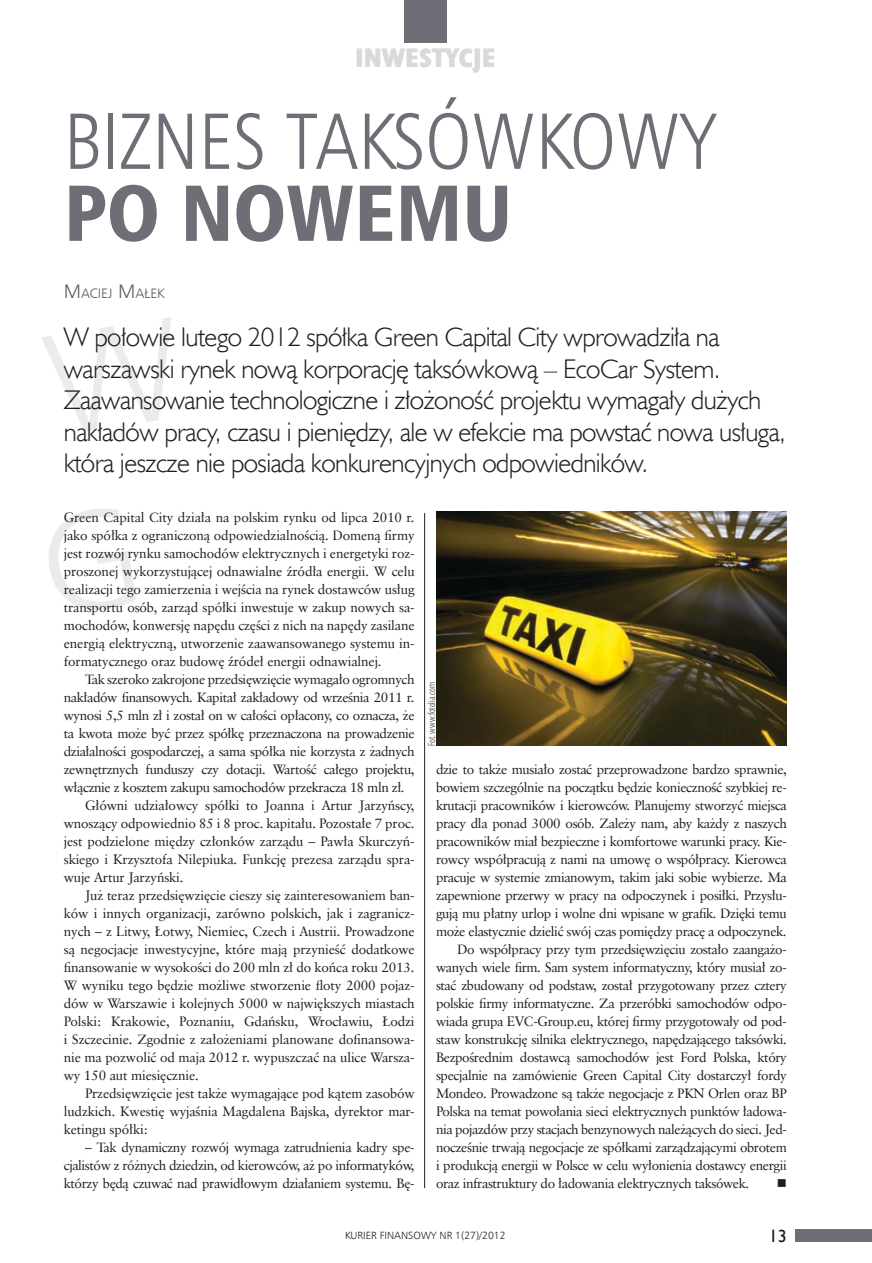
<style>
.page{position:relative;width:872px;height:1263px;background:#fff}
.page>*{position:absolute;margin:0;border:0;box-sizing:border-box;transform-origin:0 0}
._01__tytul{font:79.5px/72px "Humnst 777 Lt Cn EU";color:#716d77}
._03__lead{font:27px/31.5px "Humanst 521 Lt EU";letter-spacing:-.02em;color:#231f20}
.t1{font:27px "Humanst 521 X Bd Cn EU";color:#d8d9db}
.t2{font:18px "Humanst 521 EU";color:#231f20}
._02__autor{font:13.65px "Humnst 777 Lt EU";color:#57585a}
._10__tekst{font:13.5px/18px "Class Garmnd EU";letter-spacing:-.03em;color:#231f20;text-align:justify}
._10__tekst-2{font:13.5px "Wingdings";color:#231f20}
.t3{font:10.5px "Humnst 777 Lt EU";color:#231f20}
._16__zrodlo{font:300 condensed 10.5px "Myriad Pro";color:#231f20}
.s1{font-family:"Humnst 777 Blk Cn EU"}
.s2{font-size:19.5px}
</style>
<div class="page">
<div style="left:404px;top:0;width:42px;height:43px;background:#716d77"></div>
<div style="left:795px;top:1229px;width:77px;height:13px;background:#716d77"></div>
<hr style="left:424px;top:513px;width:1px;height:675px;background:#231f20">
<img style="left:436px;top:511px;width:351px;height:234px">
<p class="t1" style="left:355px;top:41px;width:139px">INWESTYCJE</p>
<p class="_01__tytul" style="left:64px;top:105px;width:653px">BIZNES TAKSÓWKOWY<br><span class="s1">PO NOWEMU</span></p>
<p class="_02__autor" style="left:64px;top:285px;width:103px"><span class="s2">M</span>ACIEJ <span class="s2">M</span>AŁEK</p>
<p class="_03__lead" style="left:64px;top:321px;width:724px">W połowie lutego 2012 spółka Green Capital City wprowadziła na warszawski rynek nową korporację taksówkową – EcoCar System.<br>Zaawansowanie technologiczne i złożoność projektu wymagały dużych nakładów pracy, czasu i pieniędzy, ale w efekcie ma powstać nowa usługa, która jeszcze nie posiada konkurencyjnych odpowiedników.</p>
<p class="_10__tekst" style="left:64px;top:509px;width:352px">Green Capital City działa na polskim rynku od lipca 2010 r. jako spółka z ograniczoną odpowiedzialnością. Domeną firmy jest rozwój rynku samochodów elektrycznych i energetyki roz&shy;proszonej wykorzystującej odnawialne źródła energii. W celu realizacji tego zamierzenia i wejścia na rynek dostawców usług transportu osób, zarząd spółki inwestuje w zakup nowych sa&shy;mochodów, konwersję napędu części z nich na napędy zasilane energią elektryczną, utworzenie zaawansowanego systemu in&shy;formatycznego oraz budowę źródeł energii odnawialnej.</p>
<p class="_10__tekst" style="left:64px;top:671px;width:352px;text-indent:21px">Tak szeroko zakrojone przedsięwzięcie wymagało ogromnych nakładów finansowych. Kapitał zakładowy od września 2011 r. wynosi 5,5 mln zł i został on w całości opłacony, co oznacza, że ta kwota może być przez spółkę przeznaczona na prowadzenie działalności gospodarczej, a sama spółka nie korzysta z żadnych zewnętrznych funduszy czy dotacji. Wartość całego projektu, włącznie z kosztem zakupu samochodów przekracza 18 mln zł.</p>
<p class="_10__tekst" style="left:64px;top:797px;width:352px;text-indent:21px">Główni udziałowcy spółki to Joanna i Artur Jarzyńscy, wnoszący odpowiednio 85 i 8 proc. kapitału. Pozostałe 7 proc. jest podzielone między członków zarządu – Pawła Skurczyń&shy;skiego i Krzysztofa Nilepiuka. Funkcję prezesa zarządu spra&shy;wuje Artur Jarzyński.</p>
<p class="_10__tekst" style="left:64px;top:887px;width:352px;text-indent:21px">Już teraz przedsięwzięcie cieszy się zainteresowaniem ban&shy;ków i innych organizacji, zarówno polskich, jak i zagranicz&shy;nych – z Litwy, Łotwy, Niemiec, Czech i Austrii. Prowadzone są negocjacje inwestycyjne, które mają przynieść dodatkowe finansowanie w wysokości do 200 mln zł do końca roku 2013.<br>W wyniku tego będzie możliwe stworzenie floty 2000 pojaz&shy;dów w Warszawie i kolejnych 5000 w największych miastach Polski: Krakowie, Poznaniu, Gdańsku, Wrocławiu, Łodzi i Szczecinie. Zgodnie z założeniami planowane dofinansowa&shy;nie ma pozwolić od maja 2012 r. wypuszczać na ulice Warsza&shy;wy 150 aut miesięcznie.</p>
<p class="_10__tekst" style="left:64px;top:1085px;width:352px;text-indent:21px">Przedsięwzięcie jest także wymagające pod kątem zasobów ludzkich. Kwestię wyjaśnia Magdalena Bajska, dyrektor mar&shy;ketingu spółki:</p>
<p class="_10__tekst" style="left:64px;top:1139px;width:352px;text-indent:21px">– Tak dynamiczny rozwój wymaga zatrudnienia kadry spe&shy;cjalistów z różnych dziedzin, od kierowców, aż po informatyków, którzy będą czuwać nad prawidłowym działaniem systemu. Bę-</p>
<p class="_16__zrodlo" style="left:426px;top:746px;width:66px;rotate:-90deg">Fot. www.fotolia.com</p>
<p class="_10__tekst" style="left:436px;top:761px;width:352px">dzie to także musiało zostać przeprowadzone bardzo sprawnie, bowiem szczególnie na początku będzie konieczność szybkiej re&shy;krutacji pracowników i kierowców. Planujemy stworzyć miejsca pracy dla ponad 3000 osób. Zależy nam, aby każdy z naszych pracowników miał bezpieczne i komfortowe warunki pracy. Kie&shy;rowcy współpracują z nami na umowę o współpracy. Kierowca pracuje w systemie zmianowym, takim jaki sobie wybierze. Ma zapewnione przerwy w pracy na odpoczynek i posiłki. Przysłu&shy;gują mu płatny urlop i wolne dni wpisane w grafik. Dzięki temu może elastycznie dzielić swój czas pomiędzy pracę a odpoczynek.</p>
<p class="_10__tekst" style="left:436px;top:941px;width:352px;text-indent:21px">Do współpracy przy tym przedsięwzięciu zostało zaangażo&shy;wanych wiele firm. Sam system informatyczny, który musiał zo&shy;stać zbudowany od podstaw, został przygotowany przez cztery polskie firmy informatyczne. Za przeróbki samochodów odpo&shy;wiada grupa EVC-Group.eu, której firmy przygotowały od pod&shy;staw konstrukcję silnika elektrycznego, napędzającego taksówki.<br>Bezpośrednim dostawcą samochodów jest Ford Polska, który specjalnie na zamówienie Green Capital City dostarczył fordy Mondeo. Prowadzone są także negocjacje z PKN Orlen oraz BP Polska na temat powołania sieci elektrycznych punktów ładowa&shy;nia pojazdów przy stacjach benzynowych należących do sieci. Jed&shy;nocześnie trwają negocjacje ze spółkami zarządzającymi obrotem i produkcją energii w Polsce w celu wyłonienia dostawcy energii oraz infrastruktury do ładowania elektrycznych taksówek.</p>
<p class="_10__tekst-2" style="left:777px;top:1176px;width:12px">■</p>
<p class="t3" style="left:345px;top:1229px;width:162px">KURIER FINANSOWY NR 1(27)/2012</p>
<p class="t2" style="left:768px;top:1224px;width:20px">13</p>
</div>
